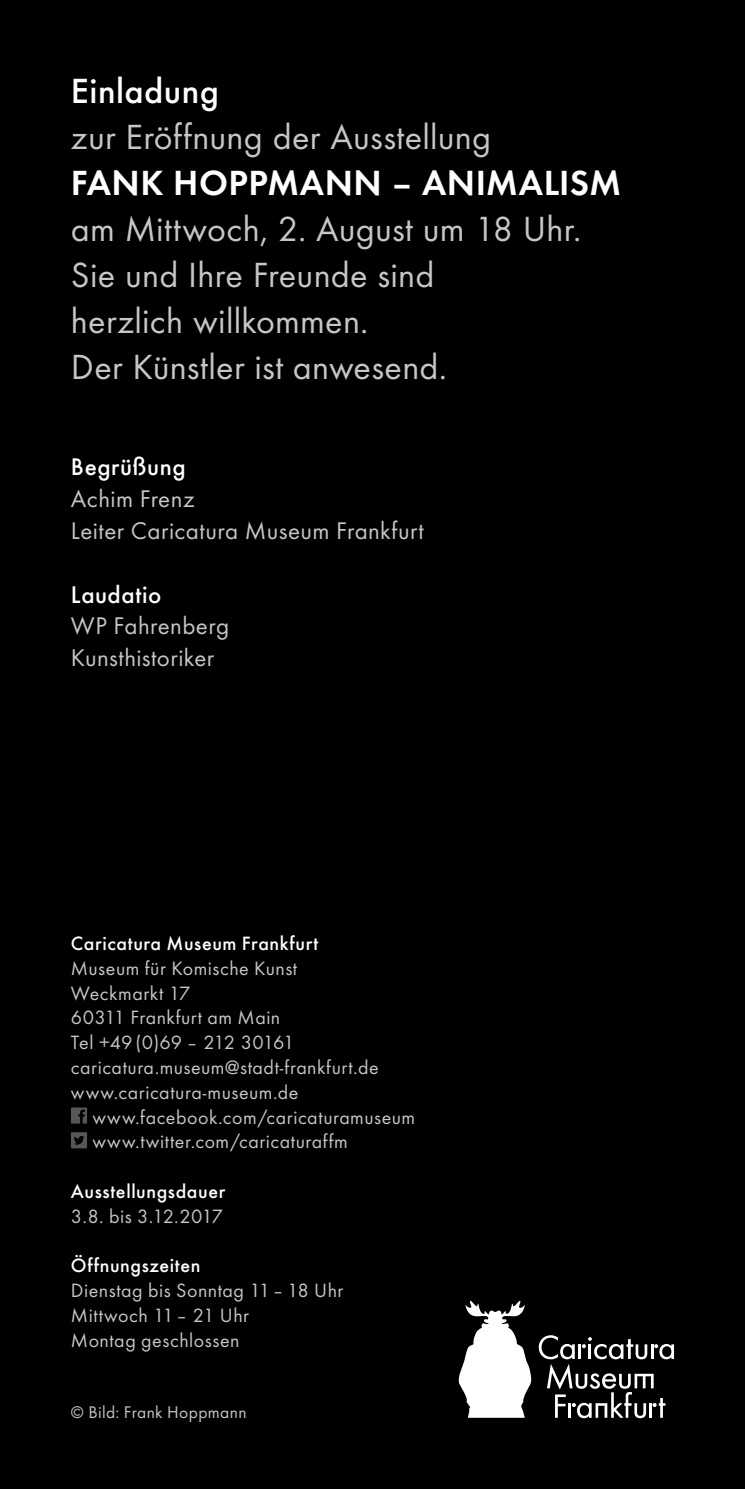
<style>
.page{position:relative;width:745px;height:1489px;background:#fff}
.page>*{position:absolute;margin:0;border:0;box-sizing:border-box;transform-origin:0 0}
.t1{font:36.25px/46px "Futura T";letter-spacing:.005em;color:#c6c6c6}
.t2{font:600 36.25px "Futura T";letter-spacing:.01em;color:#fff}
.t3{font:500 36.25px "Futura T";letter-spacing:.01em;color:#fff}
.t4{font:25px/32px "Futura T";letter-spacing:.015em;color:#c6c6c6}
.t5{font:500 25px "Futura T";letter-spacing:.02em;color:#fff}
.t6{font:20px/24.8px "Futura T";letter-spacing:.025em;color:#c6c6c6}
.t7{font:500 20px "Futura T";letter-spacing:.03em;color:#fff}
.t8{font:20px "Futura T";letter-spacing:-.02em;color:#c6c6c6}
.t9{font:17.5px "Futura T";letter-spacing:.02em;color:#c6c6c6}
</style>
<div class="page">
<div style="left:0;top:0;width:744px;height:1488px;background:#000"></div>
<svg style="left:458px;top:1300px;width:73px;height:117px"></svg>
<svg style="left:538px;top:1335px;width:135px;height:82px"></svg>
<svg style="left:71px;top:1107px;width:16px;height:16px"></svg>
<svg style="left:71px;top:1132px;width:16px;height:16px"></svg>
<h1 class="t3" style="left:71px;top:69px;width:149px">Einladung</h1>
<h1 class="t1" style="left:71px;top:113px;width:421px">zur Eröffnung der Ausstellung</h1>
<h1 class="t2" style="left:71px;top:161px;width:551px">FANK HOPPMANN – ANIMALISM</h1>
<h1 class="t1" style="left:71px;top:205px;width:511px">am Mittwoch, 2. August um 18 Uhr.<br>Sie und Ihre Freunde sind<br>herzlich willkommen.<br>Der Künstler ist anwesend.</h1>
<p class="t5" style="left:71px;top:452px;width:116px">Begrüßung</p>
<p class="t4" style="left:71px;top:482px;width:354px">Achim Frenz<br>Leiter Caricatura Museum Frankfurt</p>
<p class="t5" style="left:71px;top:579px;width:92px">Laudatio</p>
<p class="t4" style="left:71px;top:610px;width:160px">WP Fahrenberg<br>Kunsthistoriker</p>
<p class="t7" style="left:71px;top:931px;width:249px">Caricatura Museum Frankfurt</p>
<p class="t6" style="left:71px;top:955px;width:309px">Museum für Komische Kunst<br>Weckmarkt 17<br>60311 Frankfurt am Main<br>Tel +49 (0)69 – 212 30161 caricatura.museum@stadt-frankfurt.de www.caricatura-museum.de</p>
<p class="t6" style="left:92px;top:1104px;width:324px">www.facebook.com/caricaturamuseum www.twitter.com/caricaturaffm</p>
<p class="t7" style="left:71px;top:1179px;width:156px">Ausstellungsdauer</p>
<p class="t8" style="left:71px;top:1204px;width:153px">3.8. bis 3.12.2017</p>
<p class="t7" style="left:71px;top:1253px;width:131px">Öffnungszeiten</p>
<p class="t6" style="left:71px;top:1277px;width:274px">Dienstag bis Sonntag 11 – 18 Uhr<br>Mittwoch 11 – 21 Uhr<br>Montag geschlossen</p>
<p class="t9" style="left:71px;top:1401px;width:177px">© Bild: Frank Hoppmann</p>
</div>
